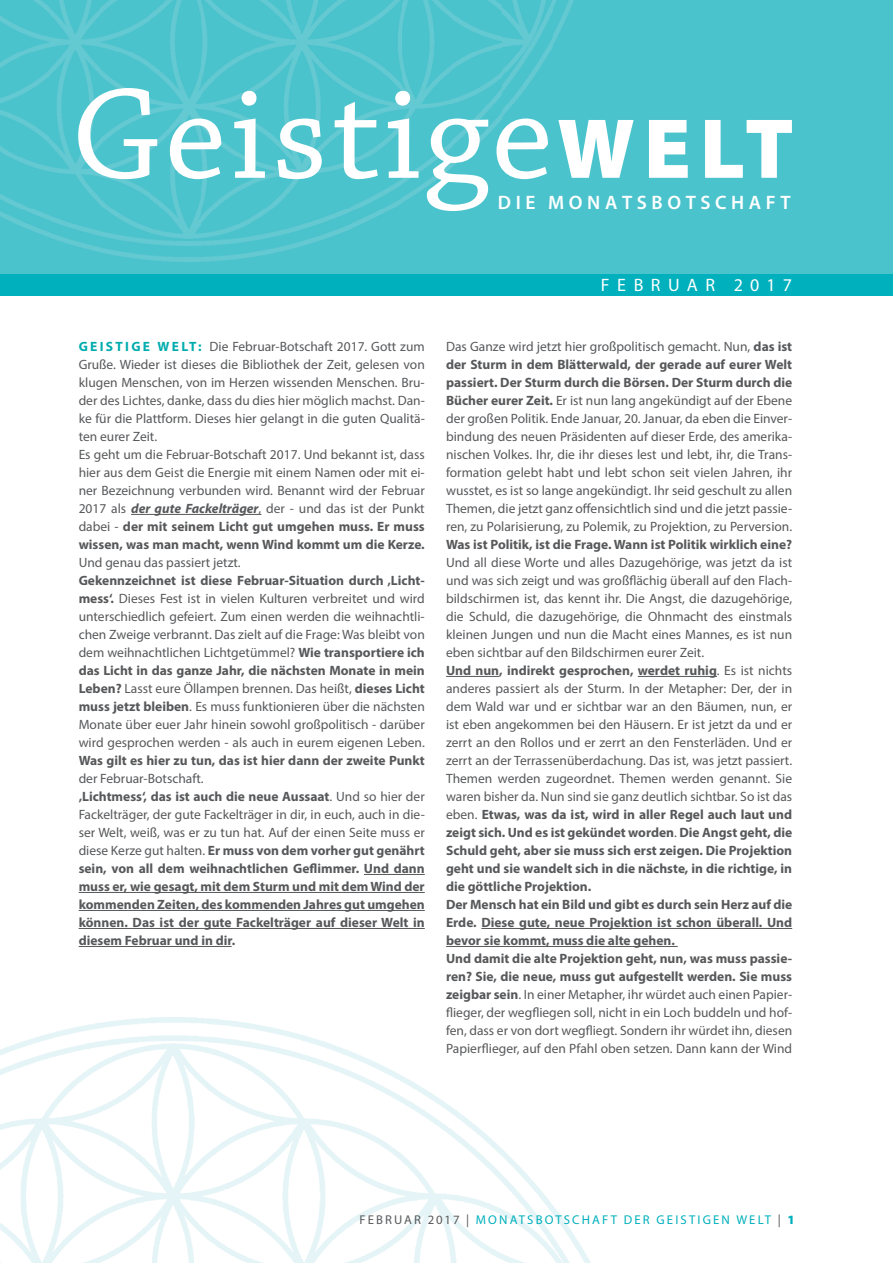
<style>
.page{position:relative;width:893px;height:1263px;background:#fff}
.page>*{position:absolute;margin:0;border:0;box-sizing:border-box;transform-origin:0 0}
.t1{font:135.6px "Chaparral Pro Capt";letter-spacing:.02em;color:#fff}
.t2{font:600 19.5px "Myriad Pro";letter-spacing:.235em;color:#fff}
.t3{font:18px "Myriad Pro";letter-spacing:.42em;color:#fff}
.t4{font:13.5px/18px "Myriad Pro";color:#57585a}
.t5{font:700 13.5px/18px "Myriad Pro";color:#57585a}
.t6{font:12.75px "Myriad Pro";letter-spacing:.17em;color:#00b0bc}
.s1{font-family:"Myriad Pro";font-weight:900;font-size:85.8px}
.s2{font-weight:700;color:#00acae}
.s3{font-weight:700;font-style:italic}
.s4{font-weight:700}
.s5{font-weight:400}
.s6{color:#57585a}
.s7{font-weight:900}
</style>
<div class="page">
<img style="left:0;top:1017px;width:591px;height:246px">
<div style="left:0;top:0;width:893px;height:285px;background:#4ac3cc"></div>
<div style="left:0;top:274px;width:893px;height:22px;background:#00b0bc"></div>
<img style="left:0;top:0;width:574px;height:262px">
<hr style="left:131px;top:514px;width:130px;height:1px;background:#57585a">
<hr style="left:364px;top:874px;width:61px;height:1px;background:#57585a">
<hr style="left:79px;top:892px;width:346px;height:1px;background:#57585a">
<hr style="left:79px;top:910px;width:346px;height:1px;background:#57585a">
<hr style="left:79px;top:928px;width:346px;height:1px;background:#57585a">
<hr style="left:79px;top:946px;width:153px;height:1px;background:#57585a">
<hr style="left:446px;top:676px;width:53px;height:1px;background:#57585a">
<hr style="left:638px;top:676px;width:79px;height:1px;background:#57585a">
<hr style="left:481px;top:928px;width:311px;height:1px;background:#57585a">
<hr style="left:446px;top:946px;width:232px;height:1px;background:#57585a">
<h1 class="t1" style="left:71px;top:58px;width:724px">Geistige<span class="s1">WELT</span></h1>
<h2 class="t2" style="left:498px;top:190px;width:294px">DIE MONATSBOTSCHAFT</h2>
<p class="t4" style="left:79px;top:337px;width:348px"><span class="s2">G E I S T I G E W E LT:</span> Die Februar-Botschaft 2017. Gott zum Gruße. Wieder ist dieses die Bibliothek der Zeit, gelesen von klugen Menschen, von im Herzen wissenden Menschen. Bru&shy;der des Lichtes, danke, dass du dies hier möglich machst. Dan&shy;ke für die Plattform. Dieses hier gelangt in die guten Qualitä&shy;ten eurer Zeit.<br>Es geht um die Februar-Botschaft 2017. Und bekannt ist, dass hier aus dem Geist die Energie mit einem Namen oder mit ei&shy;ner Bezeichnung verbunden wird. Benannt wird der Februar 2017 als <span class="s3">der gute Fackelträger</span>, der - und das ist der Punkt dabei - <span class="s4">der mit seinem Licht gut umgehen muss. Er muss wissen, was man macht, wenn Wind kommt um die Kerze.</span></p>
<p class="t4" style="left:79px;top:553px;width:164px">Und genau das passiert jetzt.</p>
<p class="t4" style="left:79px;top:571px;width:348px;text-align:justify"><span class="s4">Gekennzeichnet ist diese Februar-Situation durch ‚Licht&shy;mess‘.</span> Dieses Fest ist in vielen Kulturen verbreitet und wird unterschiedlich gefeiert. Zum einen werden die weihnachtli&shy;chen Zweige verbrannt. Das zielt auf die Frage: Was bleibt von dem weihnachtlichen Lichtgetümmel? <span class="s4">Wie transportiere ich das Licht in das ganze Jahr, die nächsten Monate in mein Leben?</span> Lasst eure Öllampen brennen. Das heißt, <span class="s4">dieses Licht muss jetzt bleiben</span>. Es muss funktionieren über die nächsten Monate über euer Jahr hinein sowohl großpolitisch - darüber wird gesprochen werden - als auch in eurem eigenen Leben.</p>
<p class="t5" style="left:79px;top:751px;width:348px">Was gilt es hier zu tun, das ist hier dann der zweite Punkt</p>
<p class="t5" style="left:79px;top:769px;width:348px"><span class="s5">der Februar-Botschaft.<br></span>‚Lichtmess‘, das ist auch die neue Aussaat<span class="s5">. Und so hier der Fackelträger, der gute Fackelträger in dir, in euch, auch in die&shy;ser Welt, weiß, was er zu tun hat. Auf der einen Seite muss er diese Kerze gut halten.</span> Er muss von dem vorher gut genährt sein, von all dem weihnachtlichen Geflimmer. Und dann muss er, wie gesagt, mit dem Sturm und mit dem Wind der kommenden Zeiten, des kommenden Jahres gut umgehen können. Das ist der gute Fackelträger auf dieser Welt in diesem Februar und in dir.</p>
<h3 class="t3" style="left:601px;top:274px;width:193px">FEBRUAR 2017</h3>
<p class="t4" style="left:446px;top:337px;width:348px;text-align:justify">Das Ganze wird jetzt hier großpolitisch gemacht. Nun, <span class="s4">das ist der Sturm in dem Blätterwald, der gerade auf eurer Welt passiert. Der Sturm durch die Börsen. Der Sturm durch die Bücher eurer Zeit.</span> Er ist nun lang angekündigt auf der Ebene der großen Politik. Ende Januar, 20. Januar, da eben die Einver&shy;bindung des neuen Präsidenten auf dieser Erde, des amerika&shy;nischen Volkes. Ihr, die ihr dieses lest und lebt, ihr, die Trans&shy;formation gelebt habt und lebt schon seit vielen Jahren, ihr wusstet, es ist so lange angekündigt. Ihr seid geschult zu allen Themen, die jetzt ganz offensichtlich sind und die jetzt passie&shy;ren, zu Polarisierung, zu Polemik, zu Projektion, zu Perversion.</p>
<p class="t5" style="left:446px;top:535px;width:348px">Was ist Politik, ist die Frage. Wann ist Politik wirklich eine?</p>
<p class="t4" style="left:446px;top:553px;width:348px">Und all diese Worte und alles Dazugehörige, was jetzt da ist und was sich zeigt und was großflächig überall auf den Flach&shy;bildschirmen ist, das kennt ihr. Die Angst, die dazugehörige, die Schuld, die dazugehörige, die Ohnmacht des einstmals kleinen Jungen und nun die Macht eines Mannes, es ist nun eben sichtbar auf den Bildschirmen eurer Zeit.<br><span class="s4">Und nun, indirekt gesprochen, werdet ruhig</span>. Es ist nichts anderes passiert als der Sturm. In der Metapher: Der, der in dem Wald war und er sichtbar war an den Bäumen, nun, er ist eben angekommen bei den Häusern. Er ist jetzt da und er zerrt an den Rollos und er zerrt an den Fensterläden. Und er zerrt an der Terrassenüberdachung. Das ist, was jetzt passiert.<br>Themen werden zugeordnet. Themen werden genannt. Sie waren bisher da. Nun sind sie ganz deutlich sichtbar. So ist das eben. <span class="s4">Etwas, was da ist, wird in aller Regel auch laut und zeigt sich. Und es ist gekündet worden</span>. <span class="s4">Die Angst geht, die Schuld geht, aber sie muss sich erst zeigen. Die Projektion geht und sie wandelt sich in die nächste, in die richtige, in die göttliche Projektion.<br>Der Mensch hat ein Bild und gibt es durch sein Herz auf die Erde. Diese gute, neue Projektion ist schon überall. Und bevor sie kommt, muss die alte gehen.<br>Und damit die alte Projektion geht, nun, was muss passie&shy;ren? Sie, die neue, muss gut aufgestellt werden. Sie muss zeigbar sein</span>. In einer Metapher, ihr würdet auch einen Papier&shy;flieger, der wegfliegen soll, nicht in ein Loch buddeln und hof&shy;fen, dass er von dort wegfliegt. Sondern ihr würdet ihn, diesen Papierflieger, auf den Pfahl oben setzen. Dann kann der Wind</p>
<p class="t6" style="left:359px;top:1212px;width:437px"><span class="s6">FEBRUAR 2017 |</span> MONATSBOTSCHAFT DER GEISTIGEN WELT <span class="s6">|</span> <span class="s7">1</span></p>
</div>
